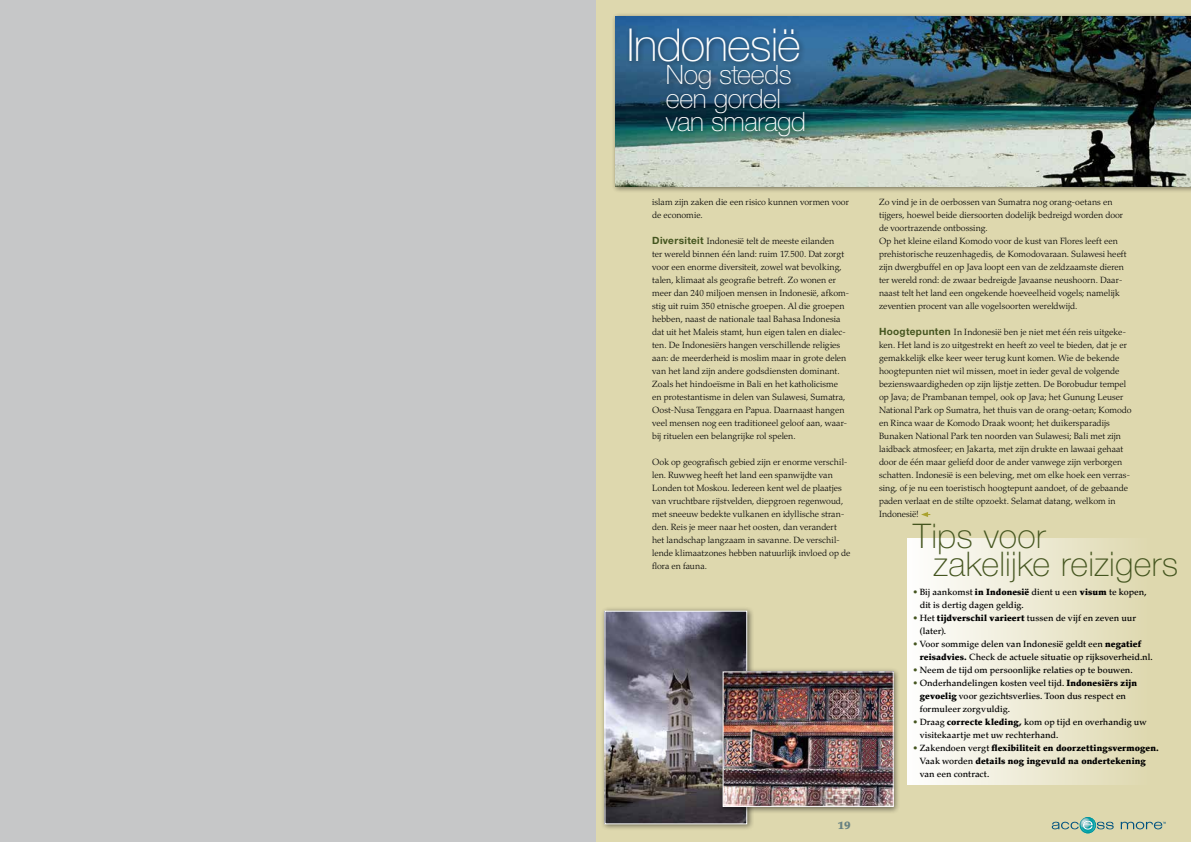
<style>
.page{position:relative;width:1191px;height:842px;background:#fff}
.page>*{position:absolute;margin:0;border:0;box-sizing:border-box;transform-origin:0 0}
.t1{font:100 45.5px "Helvetica Neue LT";letter-spacing:-.02em;color:#fff}
.t2{font:100 34px/28px "Helvetica Neue LT";letter-spacing:.01em;color:#44551f}
.t3{font:100 26.7px/23.2px "Helvetica Neue LT";letter-spacing:-.015em;color:#fff}
.t4{font:900 11px "Palatino LT";color:#678181}
.t5{font:300 9px/13px "Palatino LT";color:#000}
.t6{font:500 9px/13px "Palatino LT";color:#000}
.t7{font:900 9px/13px "Palatino LT";letter-spacing:.005em;color:#000}
.s1{font-family:"Helvetica Neue LT";font-weight:700;font-size:10px;color:#44551f}
.s2{color:#44551f}
.s3{font-weight:900}
.s4{font-weight:500;color:#44551f}
.s5{font-weight:500}
</style>
<div class="page">
<div style="left:595px;top:0;width:596px;height:842px;background:#ded8ae"></div>
<svg style="left:921px;top:512px;width:9px;height:5px"></svg>
<svg style="left:1051px;top:817px;width:62px;height:16px"></svg>
<svg style="left:1120px;top:822px;width:45px;height:7px"></svg>
<div style="left:907px;top:539px;width:284px;height:246px;background:linear-gradient(to right,#fefdfc,#dad4a5)"></div>
<div style="left:611px;top:12px;width:580px;height:181px;background:#000;opacity:.5"></div>
<img style="left:615px;top:16px;width:576px;height:170px">
<div style="left:625px;top:25px;width:186px;height:118px;background:#000;opacity:.5"></div>
<div style="left:600px;top:607px;width:154px;height:224px;background:#000;opacity:.5"></div>
<img style="left:606px;top:613px;width:139px;height:209px">
<div style="left:604px;top:611px;width:143px;height:213px;border:1px solid #fff"></div>
<div style="left:718px;top:667px;width:182px;height:147px;background:#000;opacity:.5"></div>
<img style="left:724px;top:673px;width:167px;height:132px">
<div style="left:722px;top:671px;width:171px;height:136px;border:1px solid #fff"></div>
<div style="left:0;top:0;width:595px;height:842px;background:#c6c7c8"></div>
<h1 class="t1" style="left:627px;top:19px;width:175px">Indonesië</h1>
<h3 class="t3" style="left:666px;top:63px;width:142px">Nog steeds een gordel van smaragd</h3>
<p class="t5" style="left:652px;top:196px;width:198px">islam zijn zaken die een risico kunnen vormen voor de economie.</p>
<p class="t5" style="left:652px;top:235px;width:199px"><span class="s1">Diversiteit</span> Indonesië telt de meeste eilanden<br>ter wereld binnen één land: ruim 17.500. Dat zorgt voor een enorme diversiteit, zowel wat bevolking, talen, klimaat als geografie betreft. Zo wonen er meer dan 240 miljoen mensen in Indonesië, afkom&shy;stig uit ruim 350 etnische groepen. Al die groepen hebben, naast de nationale taal Bahasa Indonesia dat uit het Maleis stamt, hun eigen talen en dialec&shy;ten. De Indonesiërs hangen verschillende religies aan: de meerderheid is moslim maar in grote delen van het land zijn andere godsdiensten dominant.<br>Zoals het hindoeïsme in Bali en het katholicisme en protestantisme in delen van Sulawesi, Sumatra, Oost-Nusa Tenggara en Papua. Daarnaast hangen veel mensen nog een traditioneel geloof aan, waar&shy;bij rituelen een belangrijke rol spelen.</p>
<p class="t5" style="left:652px;top:456px;width:200px">Ook op geografisch gebied zijn er enorme verschil&shy;len. Ruwweg heeft het land een spanwijdte van Londen tot Moskou. Iedereen kent wel de plaatjes van vruchtbare rijstvelden, diepgroen regenwoud, met sneeuw bedekte vulkanen en idyllische stran&shy;den. Reis je meer naar het oosten, dan verandert het landschap langzaam in savanne. De verschil&shy;lende klimaatzones hebben natuurlijk invloed op de flora en fauna.</p>
<p class="t4" style="left:837px;top:819px;width:15px">19</p>
<p class="t5" style="left:879px;top:196px;width:249px">Zo vind je in de oerbossen van Sumatra nog orang-oetans en tijgers, hoewel beide diersoorten dodelijk bedreigd worden door de voortrazende ontbossing.<br>Op het kleine eiland Komodo voor de kust van Flores leeft een prehistorische reuzenhagedis, de Komodovaraan. Sulawesi heeft zijn dwergbuffel en op Java loopt een van de zeldzaamste dieren ter wereld rond: de zwaar bedreigde Javaanse neushoorn. Daar&shy;naast telt het land een ongekende hoeveelheid vogels; namelijk zeventien procent van alle vogelsoorten wereldwijd.</p>
<p class="t5" style="left:879px;top:326px;width:254px"><span class="s1">Hoogtepunten</span> In Indonesië ben je niet met één reis uitgeke&shy;ken. Het land is zo uitgestrekt en heeft zo veel te bieden, dat je er gemakkelijk elke keer weer terug kunt komen. Wie de bekende hoogtepunten niet wil missen, moet in ieder geval de volgende bezienswaardigheden op zijn lijstje zetten. De Borobudur tempel op Java; de Prambanan tempel, ook op Java; het Gunung Leuser National Park op Sumatra, het thuis van de orang-oetan; Komodo en Rinca waar de Komodo Draak woont; het duikersparadijs Bunaken National Park ten noorden van Sulawesi; Bali met zijn laidback atmosfeer; en Jakarta, met zijn drukte en lawaai gehaat door de één maar geliefd door de ander vanwege zijn verborgen schatten. Indonesië is een beleving, met om elke hoek een verras&shy;sing, of je nu een toeristisch hoogtepunt aandoet, of de gebaande paden verlaat en de stilte opzoekt. Selamat datang, welkom in Indonesië!</p>
<h2 class="t2" style="left:933px;top:522px;width:246px;text-indent:-20px">Tips voor<br>zakelijke reizigers</h2>
<p class="t6" style="left:919px;top:586px;width:228px;text-indent:-7px"><span class="s2">•</span> Bij aankomst <span class="s3">in Indonesië</span> dient u een <span class="s3">visum</span> te kopen, dit is dertig dagen geldig.</p>
<p class="t6" style="left:919px;top:612px;width:218px;text-indent:-7px"><span class="s2">•</span> Het <span class="s3">tijdverschil varieert</span> tussen de vijf en zeven uur (later).</p>
<p class="t6" style="left:919px;top:638px;width:235px;text-indent:-7px"><span class="s2">•</span> Voor sommige delen van Indonesië geldt een <span class="s3">negatief reisadvies.</span> Check de actuele situatie op rijksoverheid.nl.</p>
<p class="t6" style="left:913px;top:664px;width:221px"><span class="s2">•</span> Neem de tijd om persoonlijke relaties op te bouwen.</p>
<p class="t6" style="left:919px;top:677px;width:219px;text-indent:-7px"><span class="s2">•</span> Onderhandelingen kosten veel tijd. <span class="s3">Indonesiërs zijn gevoelig</span> voor gezichtsverlies. Toon dus respect en formuleer zorgvuldig.</p>
<p class="t6" style="left:919px;top:716px;width:228px;text-indent:-7px"><span class="s2">•</span> Draag <span class="s3">correcte kleding,</span> kom op tijd en overhandig uw visitekaartje met uw rechterhand.</p>
<p class="t7" style="left:919px;top:741px;width:241px;text-indent:-7px"><span class="s4">•</span> <span class="s5">Zakendoen vergt</span> flexibiliteit en doorzettingsvermogen.<br><span class="s5">Vaak worden</span> details nog ingevuld na ondertekening <span class="s5">van een contract.</span></p>
</div>
